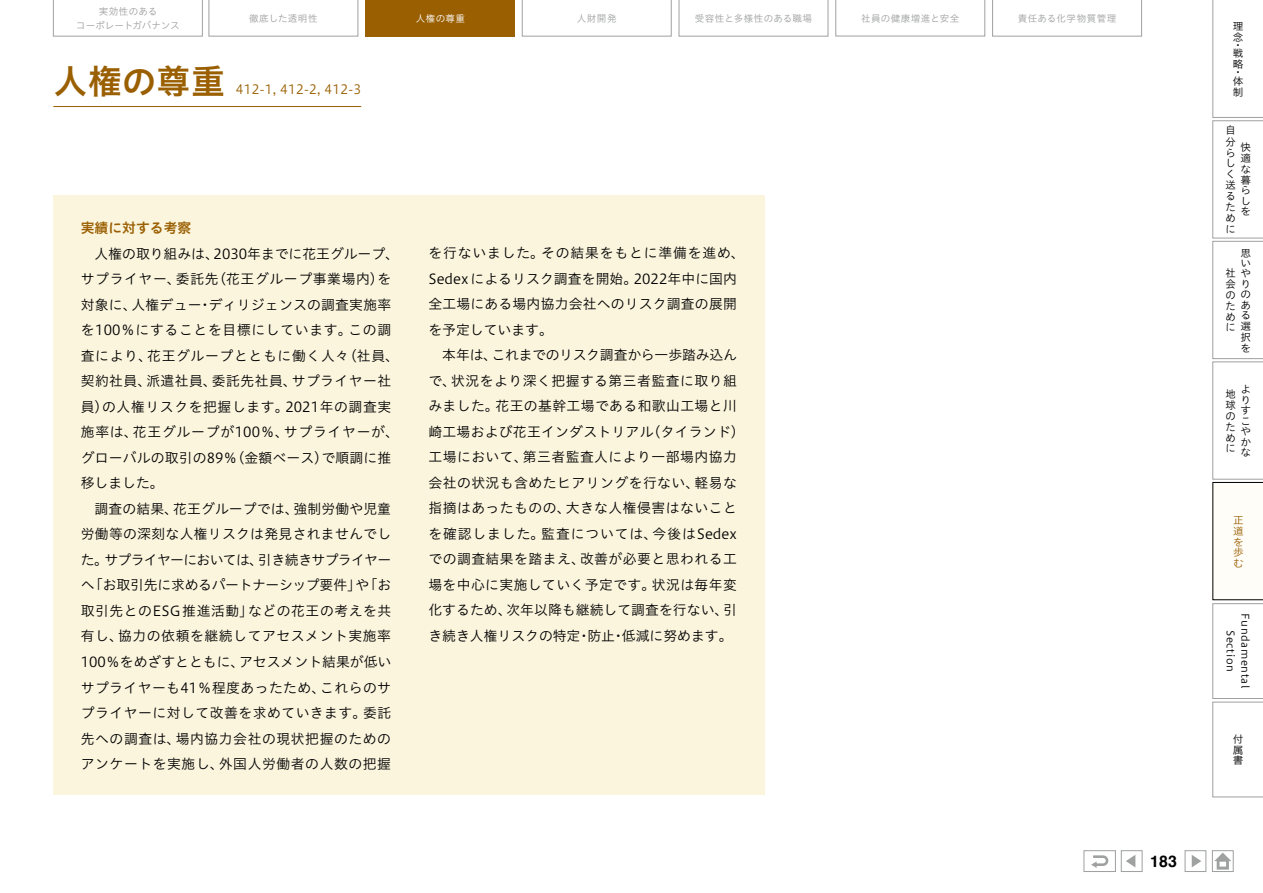
<style>
.page{position:relative;width:1263px;height:893px;background:#fff}
.page>*{position:absolute;margin:0;border:0;box-sizing:border-box;transform-origin:0 0}
.t1{font:34.05px "Hiragino UD Sans Std W6";letter-spacing:.015em;color:#9a5f00}
.t2{font:700 15.9px "Helvetica";color:#000}
.t3{font:13.8px/25.5px "Hiragino UD Sans Std W3";letter-spacing:.035em;color:#000}
.t4{font:13.8px/25.5px "Hiragino UD Sans Std W3";letter-spacing:.015em;color:#000}
.t5{font:13.8px "Hiragino UD Sans Std W6";color:#9a5f00}
.t6{font:12.75px "Hiragino UD Sans Std W3";letter-spacing:.02em;color:#9a5f00}
.t7{font:10.65px/10.8px "Hiragino UD Sans Std W3";color:#000;text-align:justify}
.t8{font:10.35px/10.5px "Hiragino UD Sans Std W3";letter-spacing:.05em;color:#000}
.t9{font:10.35px/10.8px "Hiragino UD Sans Std W3";color:#9a5f00;text-align:justify}
.t10{font:9.6px "Hiragino UD Sans Std W3";letter-spacing:.035em;color:#9fa0a0}
.t11{font:9.6px/13.8px "Hiragino UD Sans Std W3";letter-spacing:.01em;color:#9fa0a0;text-align:center}
.t12{font:9.6px "Hiragino UD Sans Std W3";letter-spacing:.045em;color:#fff}
</style>
<div class="page">
<div style="left:54px;top:196px;width:711px;height:599px;background:#fbf5de"></div>
<hr style="left:53px;top:106px;width:308px;height:1px;background:#9a5f00">
<div style="left:1185px;top:850px;width:21px;height:22px;background:#fff;border:1px solid #9fa0a0"></div>
<svg style="left:1192px;top:855px;width:9px;height:12px"></svg>
<div style="left:1121px;top:850px;width:21px;height:22px;background:#fff;border:1px solid #9fa0a0"></div>
<svg style="left:1126px;top:855px;width:9px;height:12px"></svg>
<div style="left:1212px;top:850px;width:21px;height:22px;background:#fff;border:1px solid #9fa0a0"></div>
<svg style="left:1214px;top:853px;width:17px;height:17px"></svg>
<div style="left:1084px;top:850px;width:32px;height:22px;background:#fff;border:1px solid #9fa0a0"></div>
<svg style="left:1091px;top:855px;width:17px;height:13px"></svg>
<svg style="left:1212px;top:0;width:51px;height:797px"></svg>
<svg style="left:53px;top:0;width:150px;height:36px"></svg>
<svg style="left:209px;top:0;width:149px;height:36px"></svg>
<div style="left:366px;top:0;width:149px;height:36px;background:#9a5f00"></div>
<svg style="left:522px;top:0;width:149px;height:36px"></svg>
<svg style="left:679px;top:0;width:149px;height:36px"></svg>
<svg style="left:835px;top:0;width:150px;height:36px"></svg>
<svg style="left:992px;top:0;width:150px;height:36px"></svg>
<p class="t11" style="left:76px;top:4px;width:105px">実効性のある<br>コーポレートガバナンス</p>
<p class="t10" style="left:249px;top:11px;width:70px">徹底した透明性</p>
<p class="t12" style="left:416px;top:11px;width:51px">人権の尊重</p>
<p class="t10" style="left:577px;top:11px;width:41px">人財開発</p>
<p class="t10" style="left:695px;top:11px;width:119px">受容性と多様性のある職場</p>
<p class="t10" style="left:861px;top:11px;width:100px">社員の健康増進と安全</p>
<p class="t10" style="left:1018px;top:11px;width:100px">責任ある化学物質管理</p>
<h1 class="t1" style="left:53px;top:55px;width:173px">人権の尊重</h1>
<p class="t6" style="left:236px;top:79px;width:127px">412-1, 412-2, 412-3</p>
<p class="t5" style="left:81px;top:218px;width:112px">実績に対する考察</p>
<p class="t3" style="left:81px;top:240px;width:320px;text-indent:14px">人権の取り組みは、2030年までに花王グループ、サプライヤー、委託先（花王グループ事業場内）を対象に、人権デュー・ディリジェンスの調査実施率を100％にすることを目標にしています。この調査により、花王グループとともに働く人々（社員、契約社員、派遣社員、委託先社員、サプライヤー社員）の人権リスクを把握します。2021年の調査実施率は、花王グループが100％、サプライヤーが、グローバルの取引の89％（金額ベース）で順調に推移しました。</p>
<p class="t3" style="left:81px;top:495px;width:312px;text-align:justify;text-indent:14px">調査の結果、花王グループでは、強制労働や児童労働等の深刻な人権リスクは発見されませんでした。サプライヤーにおいては、引き続きサプライヤーへ「お取引先に求めるパートナーシップ要件」や「お取引先とのESG 推進活動」などの花王の考えを共有し、協力の依頼を継続してアセスメント実施率100％をめざすとともに、アセスメント結果が低いサプライヤーも41％程度あったため、これらのサプライヤーに対して改善を求めていきます。委託先への調査は、場内協力会社の現状把握のためのアンケートを実施し、外国人労働者の人数の把握</p>
<p class="t4" style="left:428px;top:240px;width:318px">を行ないました。その結果をもとに準備を進め、<br>Sedexによるリスク調査を開始。2022年中に国内全工場にある場内協力会社へのリスク調査の展開を予定しています。</p>
<p class="t3" style="left:428px;top:342px;width:318px;text-indent:14px">本年は、これまでのリスク調査から一歩踏み込んで、状況をより深く把握する第三者監査に取り組みました。花王の基幹工場である和歌山工場と川崎工場および花王インダストリアル（タイランド）工場において、第三者監査人により一部場内協力会社の状況も含めたヒアリングを行ない、軽易な指摘はあったものの、大きな人権侵害はないことを確認しました。監査については、今後はSedexでの調査結果を踏まえ、改善が必要と思われる工場を中心に実施していく予定です。状況は毎年変化するため、次年以降も継続して調査を行ない、引き続き人権リスクの特定・防止・低減に努めます。</p>
<p class="t2" style="left:1150px;top:848px;width:28px">183</p>
<p class="t8" style="left:1233px;top:20px;width:12px">理念</p>
<p class="t8" style="left:1233px;top:40px;width:12px;line-height:8.2px">・戦</p>
<p class="t8" style="left:1233px;top:60px;width:12px;line-height:8.2px">略・体</p>
<p class="t8" style="left:1233px;top:86px;width:11px">制</p>
<p class="t7" style="left:1225px;top:124px;width:11px;text-align:left">自分らしく送るために</p>
<p class="t8" style="left:1240px;top:142px;width:12px;text-align:justify">快適な暮らしを</p>
<p class="t8" style="left:1240px;top:247px;width:12px">思いやりのある選択を</p>
<p class="t7" style="left:1225px;top:267px;width:12px">社会のために</p>
<p class="t7" style="left:1225px;top:388px;width:11px">地球のために</p>
<p class="t8" style="left:1240px;top:383px;width:12px">よりすこやかな</p>
<p class="t9" style="left:1233px;top:514px;width:12px">正道を歩む</p>
<p class="t8" style="left:1253px;top:613px;width:76px;line-height:14.9px;text-align:center;rotate:90deg">Fundamental<br>Section</p>
<p class="t8" style="left:1233px;top:733px;width:11px;text-align:justify">付属書</p>
</div>
